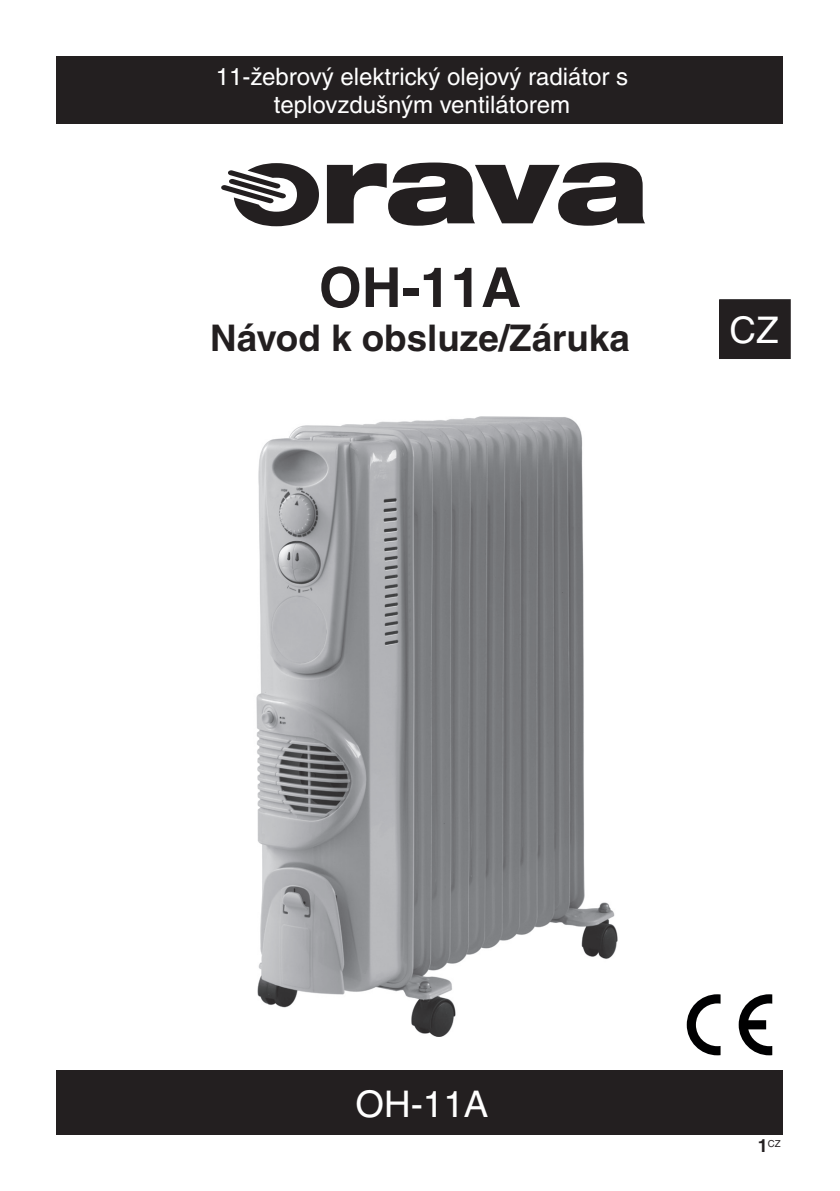
<style>
.page{position:relative;width:840px;height:1191px;background:#fff}
.page>*{position:absolute;margin:0;border:0;box-sizing:border-box;transform-origin:0 0}
.t1{font:700 55px "Helvetica CE";color:#231f20}
.t2{font:700 36.8px "Helvetica CE";color:#231f20}
.t3{font:36.8px "Helvetica CE";color:#fff}
.t4{font:24px/28.8px "Helvetica CE";color:#fff;text-align:center}
.t5{font:9.6px "Helvetica CE";color:#231f20}
.s1{font-weight:700;font-size:18px}
</style>
<div class="page">
<div style="left:57px;top:56px;width:725px;height:68px;background:#231f20"></div>
<div style="left:57px;top:1070px;width:725px;height:65px;background:#231f20"></div>
<div style="left:719px;top:300px;width:70px;height:58px;background:#231f20"></div>
<div style="left:718px;top:299px;width:72px;height:60px;border:2px solid #231f20"></div>
<svg style="left:327px;top:162px;width:317px;height:64px"></svg>
<svg style="left:221px;top:163px;width:98px;height:63px"></svg>
<svg style="left:738px;top:994px;width:33px;height:61px"></svg>
<svg style="left:686px;top:994px;width:34px;height:61px"></svg>
<img style="left:256px;top:417px;width:362px;height:619px">
<p class="t4" style="left:215px;top:62px;width:414px">11-žebrový elektrický olejový radiátor s teplovzdušným ventilátorem</p>
<h1 class="t1" style="left:319px;top:254px;width:203px">OH-11A</h1>
<h2 class="t2" style="left:210px;top:316px;width:421px">Návod k obsluze/Záruka</h2>
<h2 class="t3" style="left:729px;top:309px;width:50px">CZ</h2>
<h2 class="t3" style="left:355px;top:1082px;width:134px">OH-11A</h2>
<p class="t5" style="left:757px;top:1138px;width:24px"><span class="s1">1</span>CZ</p>
</div>
